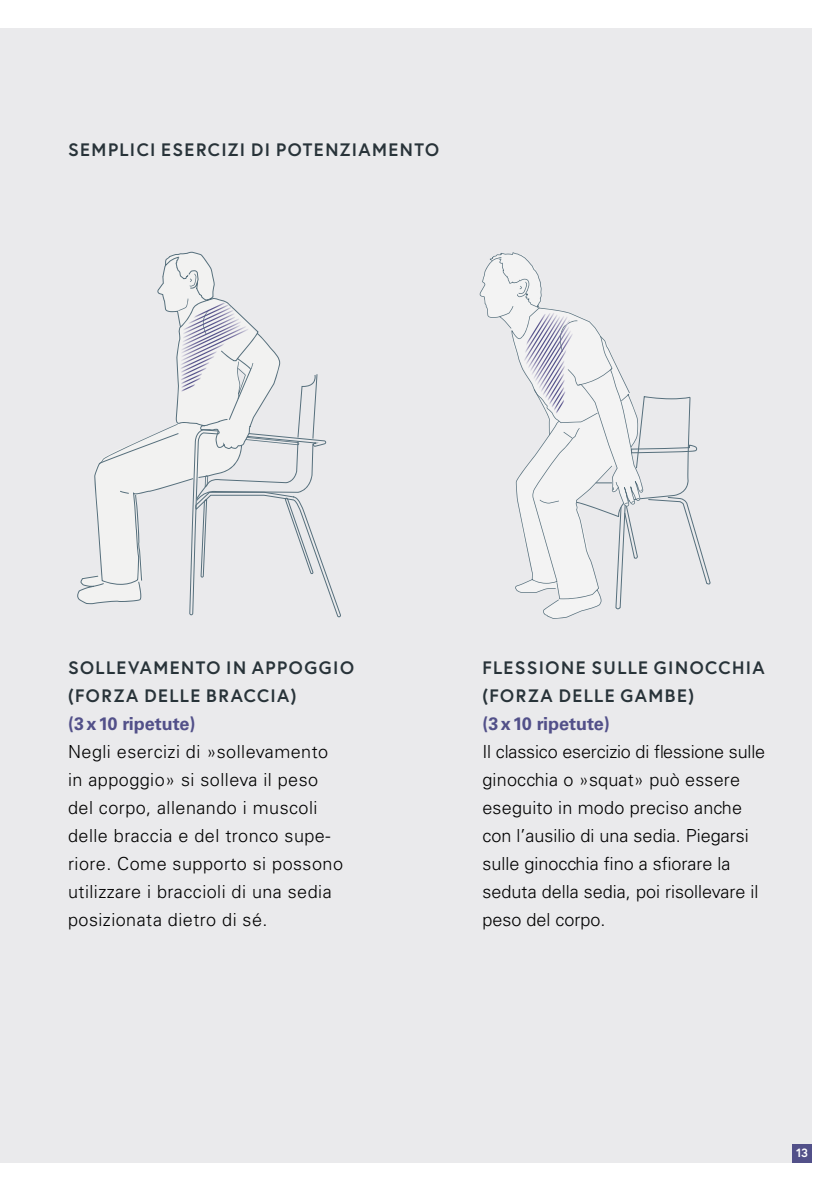
<style>
.page{position:relative;width:840px;height:1191px;background:#fff}
.page>*{position:absolute;margin:0;border:0;box-sizing:border-box;transform-origin:0 0}
.t1{font:300 18px/28px "Univers LT Std";letter-spacing:.01em;color:#000}
.t2{font:700 18px/28px "Europa";letter-spacing:.08em;color:#283339}
.t3{font:700 18px "Univers LT Std";color:#525089}
.t4{font:700 14px "Europa";color:#fff}
.t5{font:700 12px "Europa";color:#fff}
</style>
<div class="page">
<div style="left:0;top:28px;width:811px;height:1134px;background:#eaeaec"></div>
<svg style="left:479px;top:252px;width:231px;height:367px"></svg>
<svg style="left:78px;top:252px;width:263px;height:365px"></svg>
<div style="left:792px;top:1143px;width:19px;height:19px;background:#525089"></div>
<p class="t2" style="left:68px;top:135px;width:372px">SEMPLICI ESERCIZI DI POTENZIAMENTO</p>
<p class="t2" style="left:68px;top:653px;width:287px">SOLLEVAMENTO IN APPOGGIO (FORZA DELLE BRACCIA)</p>
<p class="t3" style="left:68px;top:713px;width:129px">(3x10 ripetute)</p>
<p class="t1" style="left:68px;top:738px;width:276px">Negli esercizi di »sollevamento in appoggio» si solleva il peso del corpo, allenando i muscoli delle braccia e del tronco supe&shy;riore. Come supporto si possono utilizzare i braccioli di una sedia posizionata dietro di sé.</p>
<p class="t2" style="left:482px;top:653px;width:283px">FLESSIONE SULLE GINOCCHIA (FORZA DELLE GAMBE)</p>
<p class="t3" style="left:482px;top:713px;width:129px">(3x10 ripetute)</p>
<p class="t1" style="left:482px;top:738px;width:284px">Il classico esercizio di flessione sulle ginocchia o »squat» può essere eseguito in modo preciso anche con l’ausilio di una sedia. Piegarsi sulle ginocchia fino a sfiorare la seduta della sedia, poi risollevare il peso del corpo.</p>
<p class="t5" style="left:795px;top:1145px;width:14px">13</p>
<p class="t4" style="left:799px;top:1145px;width:9px">9</p>
</div>
